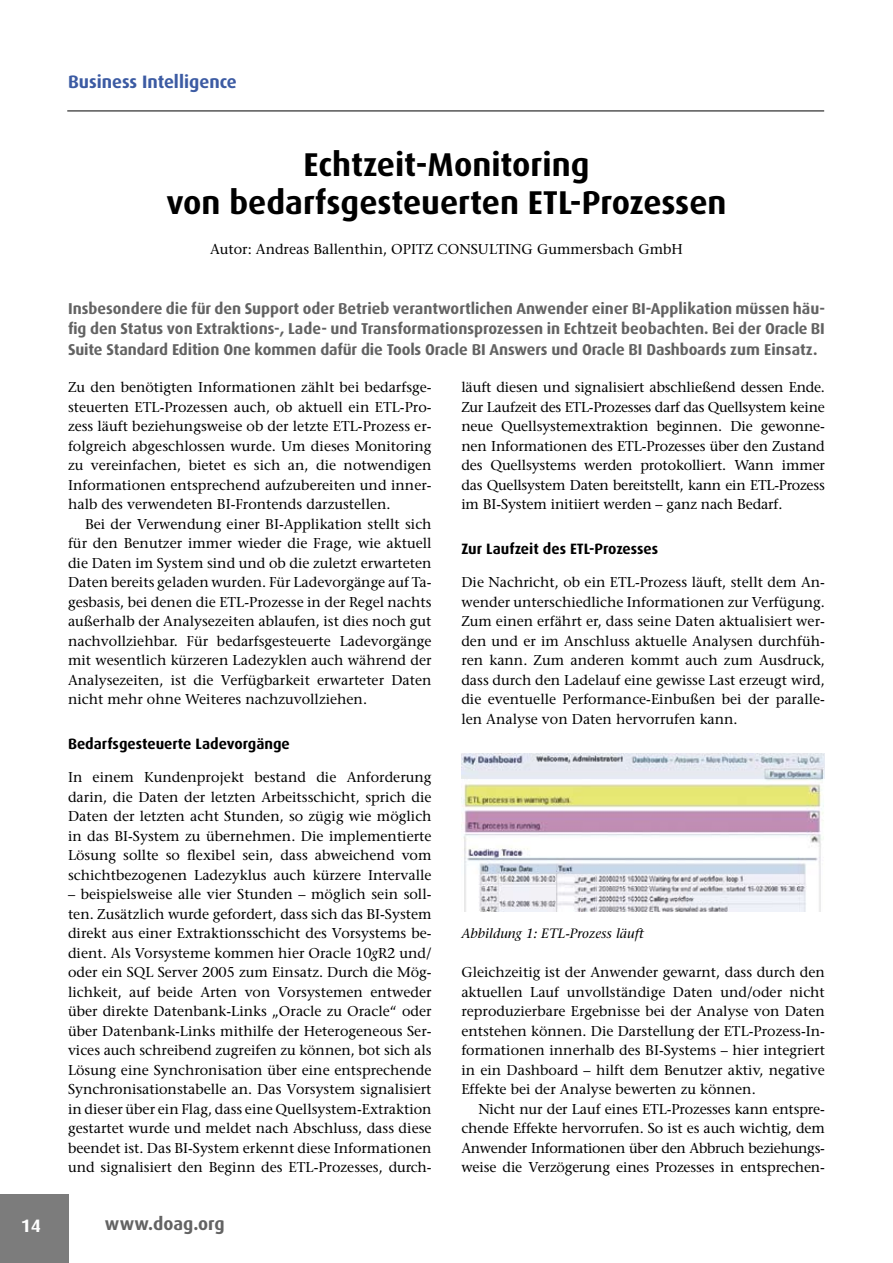
<style>
.page{position:relative;width:893px;height:1263px;background:#fff}
.page>*{position:absolute;margin:0;border:0;box-sizing:border-box;transform-origin:0 0}
.t1{font:700 33px/37.5px "Dax";color:#000;text-align:center}
.t2{font:700 18px "Dax";color:#3c5ba3}
.t3{font:700 18px "Dax";color:#636363}
.t4{font:700 18px "Dax";color:#fff}
.t5{font:700 15.75px/20.2px "Dax";letter-spacing:-.01em;color:#636363;text-align:justify}
.t6{font:700 15px "Dax";color:#000}
.t7{font:500 14.25px/19.5px "Stone Serif Std";color:#000;text-align:justify}
.t8{font:italic 500 13.5px "Stone Serif Std";color:#000}
.s1{font-style:italic}
</style>
<div class="page">
<div style="left:0;top:1194px;width:69px;height:69px;background:#7c7c7c"></div>
<hr style="left:67px;top:111px;width:757px;height:1px;background:#000">
<img style="left:461px;top:753px;width:364px;height:158px">
<p class="t2" style="left:68px;top:72px;width:170px">Business Intelligence</p>
<h1 class="t1" style="left:166px;top:146px;width:562px">Echtzeit-Monitoring<br>von bedarfsgesteuerten ETL-Prozessen</h1>
<p class="t7" style="left:210px;top:240px;width:474px">Autor: Andreas Ballenthin, OPITZ CONSULTING Gummersbach GmbH</p>
<p class="t5" style="left:68px;top:299px;width:758px">Insbesondere die für den Support oder Betrieb verantwortlichen Anwender einer BI-Applikation müssen häu&shy;fig den Status von Extraktions-, Lade- und Transformationsprozessen in Echtzeit beobachten. Bei der Oracle BI Suite Standard Edition One kommen dafür die Tools Oracle BI Answers und Oracle BI Dashboards zum Einsatz.</p>
<p class="t7" style="left:461px;top:377px;width:365px">läuft diesen und signalisiert abschließend dessen Ende.<br>Zur Laufzeit des ETL-Prozesses darf das Quellsystem keine neue Quellsystemextraktion beginnen. Die gewonne&shy;nen Informationen des ETL-Prozesses über den Zustand des Quellsystems werden protokolliert. Wann immer das Quellsystem Daten bereitstellt, kann ein ETL-Prozess im BI-System initiiert werden – ganz nach Bedarf.</p>
<p class="t6" style="left:461px;top:540px;width:198px">Zur Laufzeit des ETL-Prozesses</p>
<p class="t7" style="left:461px;top:572px;width:365px">Die Nachricht, ob ein ETL-Prozess läuft, stellt dem An&shy;wender unterschiedliche Informationen zur Verfügung.<br>Zum einen erfährt er, dass seine Daten aktualisiert wer&shy;den und er im Anschluss aktuelle Analysen durchfüh&shy;ren kann. Zum anderen kommt auch zum Ausdruck, dass durch den Ladelauf eine gewisse Last erzeugt wird, die eventuelle Performance-Einbußen bei der paralle&shy;len Analyse von Daten hervorrufen kann.</p>
<p class="t7" style="left:68px;top:377px;width:365px">Zu den benötigten Informationen zählt bei bedarfsge&shy;steuerten ETL-Prozessen auch, ob aktuell ein ETL-Pro&shy;zess läuft beziehungsweise ob der letzte ETL-Prozess er&shy;folgreich abgeschlossen wurde. Um dieses Monitoring zu vereinfachen, bietet es sich an, die notwendigen Informationen entsprechend aufzubereiten und inner&shy;halb des verwendeten BI-Frontends darzustellen.</p>
<p class="t7" style="left:68px;top:514px;width:365px;text-indent:17px">Bei der Verwendung einer BI-Applikation stellt sich für den Benutzer immer wieder die Frage, wie aktuell die Daten im System sind und ob die zuletzt erwarteten Daten bereits geladen wurden. Für Ladevorgänge auf Ta&shy;gesbasis, bei denen die ETL-Prozesse in der Regel nachts außerhalb der Analysezeiten ablaufen, ist dies noch gut nachvollziehbar. Für bedarfsgesteuerte Ladevorgänge mit wesentlich kürzeren Ladezyklen auch während der Analysezeiten, ist die Verfügbarkeit erwarteter Daten nicht mehr ohne Weiteres nachzuvollziehen.</p>
<p class="t6" style="left:68px;top:735px;width:223px">Bedarfsgesteuerte Ladevorgänge</p>
<p class="t7" style="left:68px;top:767px;width:365px">In einem Kundenprojekt bestand die Anforderung darin, die Daten der letzten Arbeitsschicht, sprich die Daten der letzten acht Stunden, so zügig wie möglich in das BI-System zu übernehmen. Die implementierte Lösung sollte so flexibel sein, dass abweichend vom schichtbezogenen Ladezyklus auch kürzere Intervalle</p>
<p class="t7" style="left:68px;top:884px;width:365px">– beispielsweise alle vier Stunden – möglich sein soll&shy;ten. Zusätzlich wurde gefordert, dass sich das BI-System direkt aus einer Extraktionsschicht des Vorsystems be&shy;dient. Als Vorsysteme kommen hier Oracle 10<span class="s1">g</span>R2 und/ oder ein SQL Server 2005 zum Einsatz. Durch die Mög&shy;lichkeit, auf beide Arten von Vorsystemen entweder über direkte Datenbank-Links „Oracle zu Oracle“ oder über Datenbank-Links mithilfe der Heterogeneous Ser&shy;vices auch schreibend zugreifen zu können, bot sich als Lösung eine Synchronisation über eine entsprechende Synchronisationstabelle an. Das Vorsystem signalisiert in dieser über ein Flag, dass eine Quellsystem-Extraktion gestartet wurde und meldet nach Abschluss, dass diese beendet ist. Das BI-System erkennt diese Informationen und signalisiert den Beginn des ETL-Prozesses, durch-</p>
<p class="t8" style="left:461px;top:926px;width:184px">Abbildung 1: ETL-Prozess läuft</p>
<p class="t7" style="left:461px;top:962px;width:365px">Gleichzeitig ist der Anwender gewarnt, dass durch den aktuellen Lauf unvollständige Daten und/oder nicht reproduzierbare Ergebnisse bei der Analyse von Daten entstehen können. Die Darstellung der ETL-Prozess-In&shy;formationen innerhalb des BI-Systems – hier integriert in ein Dashboard – hilft dem Benutzer aktiv, negative Effekte bei der Analyse bewerten zu können.</p>
<p class="t7" style="left:461px;top:1099px;width:365px;text-indent:17px">Nicht nur der Lauf eines ETL-Prozesses kann entspre&shy;chende Effekte hervorrufen. So ist es auch wichtig, dem Anwender Informationen über den Abbruch beziehungs&shy;weise die Verzögerung eines Prozesses in entsprechen-</p>
<p class="t4" style="left:21px;top:1215px;width:22px">14</p>
<p class="t3" style="left:105px;top:1214px;width:121px">www.doag.org</p>
</div>
